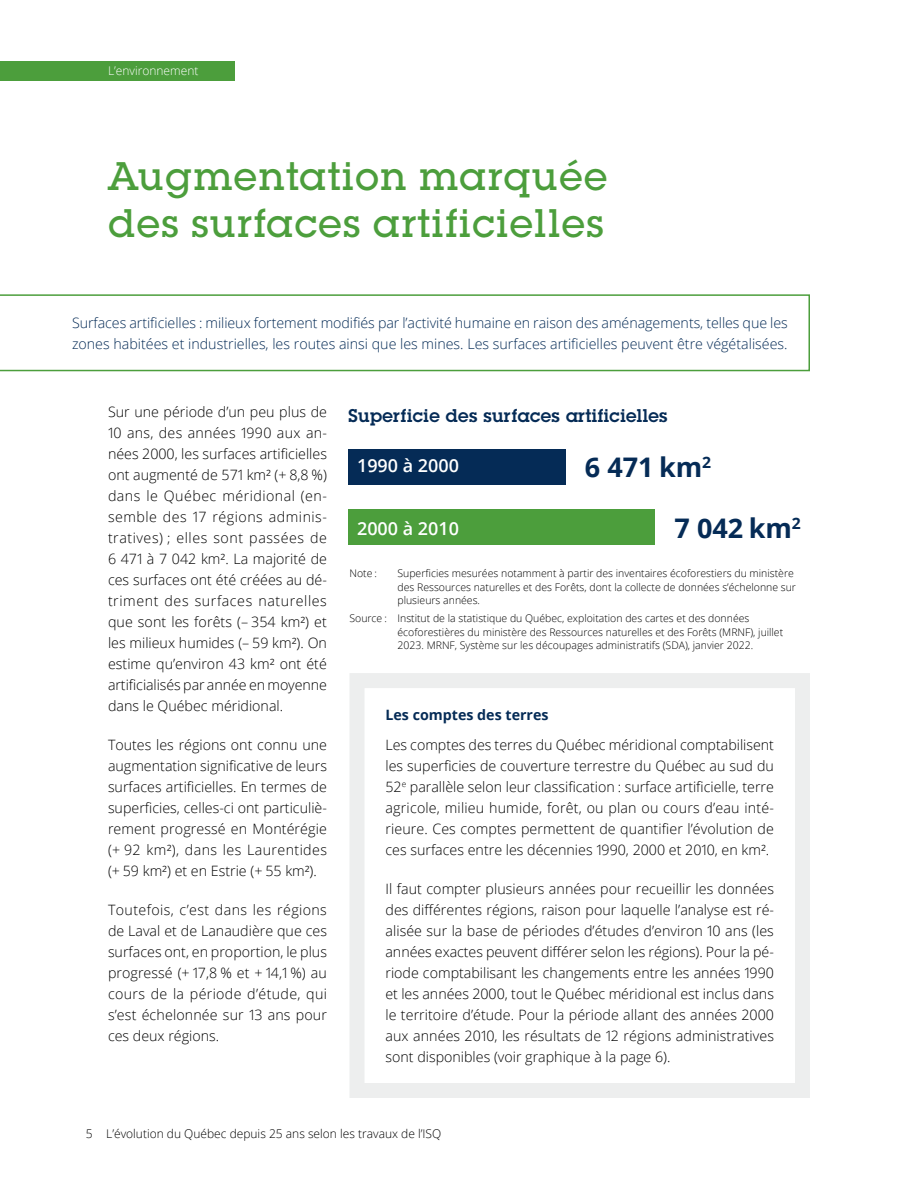
<style>
.page{position:relative;width:918px;height:1188px;background:#fff}
.page>*{position:absolute;margin:0;border:0;box-sizing:border-box;transform-origin:0 0}
.Titre_01{font:500 39px/46.8px "Lubalin Graph Std";letter-spacing:.02em;color:#4c9e3c}
.t1{font:700 27px "Open Sans";color:#052b56}
.Titre_infographie{font:600 18px "Lubalin Graph Std";letter-spacing:.02em;color:#052b56}
.t2{font:600 18px "Open Sans";color:#fff}
.Texte_courant_1_col{font:300 14.25px/21px "Open Sans";color:#000;text-align:justify}
.Texte_courant{font:300 14.25px/21px "Open Sans";color:#000;text-align:justify}
.Texte_courant-2{font:300 14.25px/21px "Open Sans";color:#052b56}
.Titre_encadré{font:700 14.25px "Open Sans";color:#052b56}
.t3{font:300 12px "Open Sans";color:#000}
.t4{font:300 12px "Open Sans";color:#fff}
.Notes_-_générales___sources{font:300 10.5px/13.5px "Open Sans";color:#000}
</style>
<div class="page">
<div style="left:0;top:61px;width:235px;height:20px;background:#4c9e3c"></div>
<div style="left:350px;top:673px;width:460px;height:425px;border:15px solid #edeeee"></div>
<div style="left:349px;top:449px;width:217px;height:36px;background:#052b56"></div>
<div style="left:349px;top:509px;width:306px;height:36px;background:#4c9e3c"></div>
<svg style="left:0;top:294px;width:810px;height:77px"></svg>
<p class="t4" style="left:108px;top:62px;width:92px">L’environnement</p>
<h2 class="Titre_01" style="left:108px;top:152px;width:501px">Augmentation marquée des surfaces artificielles</h2>
<p class="Texte_courant-2" style="left:72px;top:312px;width:717px">Surfaces artificielles : milieux fortement modifiés par l’activité humaine en raison des aménagements, telles que les zones habitées et industrielles, les routes ainsi que les mines. Les surfaces artificielles peuvent être végétalisées.</p>
<p class="Texte_courant_1_col" style="left:108px;top:401px;width:221px">Sur une période d’un peu plus de 10 ans, des années 1990 aux an&shy;nées 2000, les surfaces artificielles ont augmenté de 571 km² (+ 8,8 %) dans le Québec méridional (en&shy;semble des 17 régions adminis&shy;tratives) ; elles sont passées de 6 471 à 7 042 km². La majorité de ces surfaces ont été créées au dé&shy;triment des surfaces naturelles que sont les forêts (– 354 km²) et les milieux humides (– 59 km²). On estime qu’environ 43 km² ont été artificialisés par année en moyenne dans le Québec méridional.</p>
<p class="Texte_courant_1_col" style="left:108px;top:734px;width:221px">Toutes les régions ont connu une augmentation significative de leurs surfaces artificielles. En termes de superficies, celles-ci ont particuliè&shy;rement progressé en Montérégie (+ 92 km²), dans les Laurentides (+ 59 km²) et en Estrie (+ 55 km²).</p>
<p class="Texte_courant_1_col" style="left:108px;top:899px;width:221px">Toutefois, c’est dans les régions de Laval et de Lanaudière que ces surfaces ont, en proportion, le plus progressé (+ 17,8 % et + 14,1 %) au cours de la période d’étude, qui s’est échelonnée sur 13 ans pour ces deux régions.</p>
<p class="Titre_infographie" style="left:349px;top:404px;width:320px">Superficie des surfaces artificielles</p>
<p class="t2" style="left:357px;top:454px;width:104px">1990 à 2000</p>
<p class="t1" style="left:585px;top:449px;width:128px">6 471 km<sup>2</sup></p>
<p class="t1" style="left:675px;top:510px;width:128px">7 042 km<sup>2</sup></p>
<p class="t2" style="left:357px;top:516px;width:104px">2000 à 2010</p>
<p class="Notes_-_générales___sources" style="left:350px;top:566px;width:29px">Note :</p>
<p class="Notes_-_générales___sources" style="left:397px;top:566px;width:400px">Superficies mesurées notamment à partir des inventaires écoforestiers du ministère des Ressources naturelles et des Forêts, dont la collecte de données s’échelonne sur plusieurs années.</p>
<p class="Notes_-_générales___sources" style="left:398px;top:611px;width:387px;text-indent:-48px">Source : Institut de la statistique du Québec, exploitation des cartes et des données écoforestières du ministère des Ressources naturelles et des Forêts (MRNF), juillet<br>2023. MRNF, Système sur les découpages administratifs (SDA), janvier 2022.</p>
<h4 class="Titre_encadré" style="left:386px;top:705px;width:165px">Les comptes des terres</h4>
<p class="Texte_courant" style="left:386px;top:734px;width:390px">Les comptes des terres du Québec méridional comptabilisent les superficies de couverture terrestre du Québec au sud du 52<sup>e</sup> parallèle selon leur classification : surface artificielle, terre agricole, milieu humide, forêt, ou plan ou cours d’eau inté&shy;rieure. Ces comptes permettent de quantifier l’évolution de ces surfaces entre les décennies 1990, 2000 et 2010, en km².</p>
<p class="Texte_courant" style="left:386px;top:878px;width:390px">Il faut compter plusieurs années pour recueillir les données des différentes régions, raison pour laquelle l’analyse est ré&shy;alisée sur la base de périodes d’études d’environ 10 ans (les années exactes peuvent différer selon les régions). Pour la pé&shy;riode comptabilisant les changements entre les années 1990 et les années 2000, tout le Québec méridional est inclus dans le territoire d’étude. Pour la période allant des années 2000 aux années 2010, les résultats de 12 régions administratives sont disponibles (voir graphique à la page 6).</p>
<p class="t3" style="left:86px;top:1125px;width:357px">5 L’évolution du Québec depuis 25 ans selon les travaux de l’ISQ</p>
</div>
